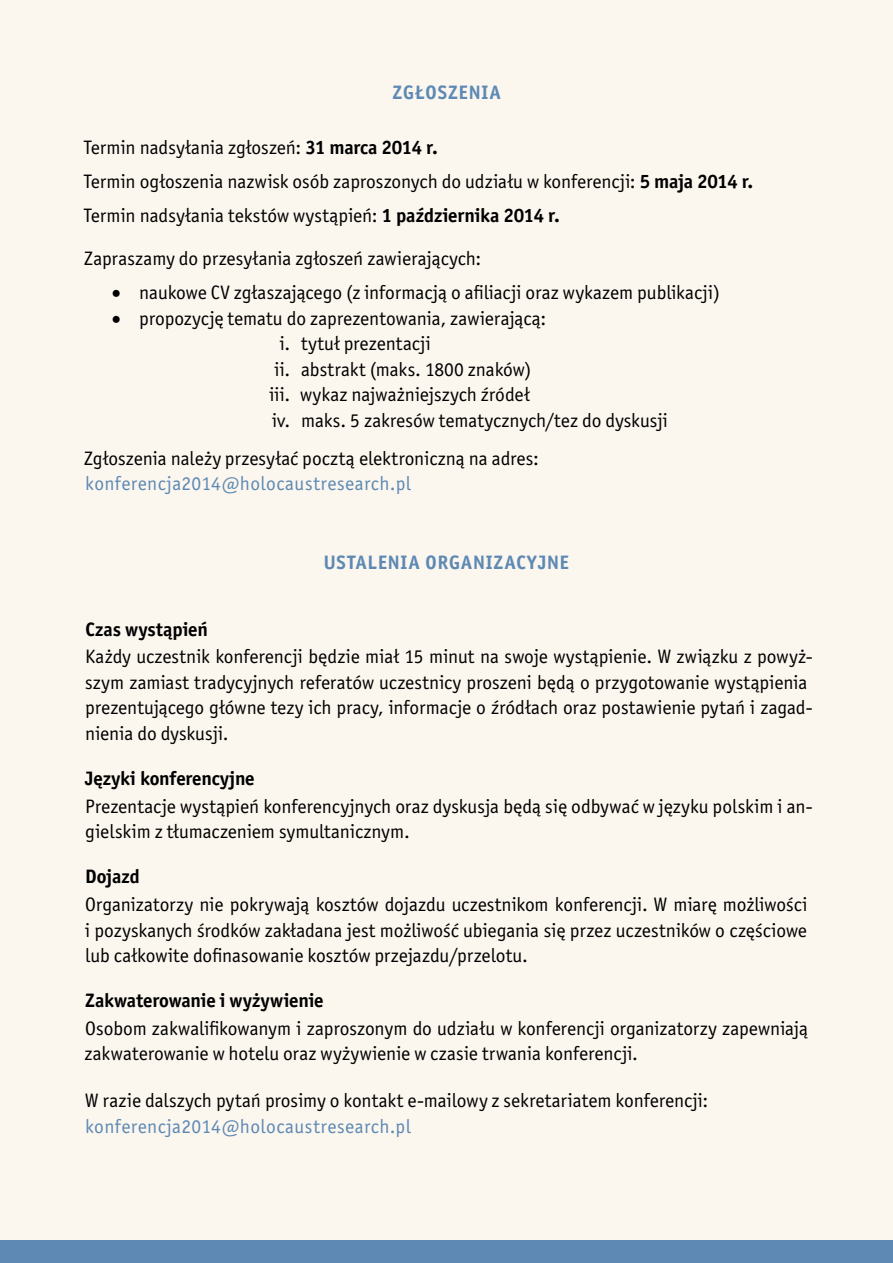
<style>
.page{position:relative;width:893px;height:1263px;background:#fff}
.page>*{position:absolute;margin:0;border:0;box-sizing:border-box;transform-origin:0 0}
.t1{font:19.5px/25.5px "Officina Sans Itc TOT";color:#000}
.t2{font:19.5px "Officina Sans Itc TOT";letter-spacing:.02em;color:#5d89b4}
.t3{font:700 19.5px "Officina Sans Itc TOT";letter-spacing:-.005em;color:#000}
.t4{font:700 19.5px "Officina Sans Itc TOT";letter-spacing:.045em;color:#5d89b4}
.s1{font-weight:700}
</style>
<div class="page">
<div style="left:0;top:0;width:893px;height:1240px;background:#fbf6ee"></div>
<div style="left:0;top:1240px;width:893px;height:23px;background:#5d89b4"></div>
<p class="t4" style="left:392px;top:80px;width:110px">ZGŁOSZENIA</p>
<p class="t1" style="left:84px;top:131px;width:671px;line-height:34px">Termin nadsyłania zgłoszeń: <span class="s1">31 marca 2014 r.<br></span>Termin ogłoszenia nazwisk osób zaproszonych do udziału w konferencji: <span class="s1">5 maja 2014 r.<br></span>Termin nadsyłania tekstów wystąpień: <span class="s1">1 października 2014 r.</span></p>
<p class="t1" style="left:84px;top:246px;width:398px">Zapraszamy do przesyłania zgłoszeń zawierających:</p>
<p class="t1" style="left:112px;top:280px;width:610px">• naukowe CV zgłaszającego (z informacją o afiliacji oraz wykazem publikacji)</p>
<p class="t1" style="left:112px;top:305px;width:436px">• propozycję tematu do zaprezentowania, zawierającą:</p>
<p class="t1" style="left:280px;top:331px;width:152px">i. tytuł prezentacji</p>
<p class="t1" style="left:275px;top:356px;width:258px">ii. abstrakt (maks. 1800 znaków)</p>
<p class="t1" style="left:270px;top:382px;width:262px">iii. wykaz najważniejszych źródeł</p>
<p class="t1" style="left:272px;top:407px;width:397px">iv. maks. 5 zakresów tematycznych/tez do dyskusji</p>
<p class="t1" style="left:84px;top:446px;width:456px">Zgłoszenia należy przesyłać pocztą elektroniczną na adres:</p>
<p class="t2" style="left:85px;top:472px;width:327px">konferencja2014@holocaustresearch.pl</p>
<p class="t4" style="left:324px;top:550px;width:247px">USTALENIA ORGANIZACYJNE</p>
<p class="t3" style="left:86px;top:617px;width:124px">Czas wystąpień</p>
<p class="t1" style="left:85px;top:644px;width:729px">Każdy uczestnik konferencji będzie miał 15 minut na swoje wystąpienie. W związku z powyż&shy;szym zamiast tradycyjnych referatów uczestnicy proszeni będą o przygotowanie wystąpienia prezentującego główne tezy ich pracy, informacje o źródłach oraz postawienie pytań i zagad&shy;nienia do dyskusji.</p>
<p class="t3" style="left:85px;top:766px;width:171px">Języki konferencyjne</p>
<p class="t1" style="left:85px;top:793px;width:729px">Prezentacje wystąpień konferencyjnych oraz dyskusja będą się odbywać w języku polskim i an&shy;gielskim z tłumaczeniem symultanicznym.</p>
<p class="t3" style="left:85px;top:865px;width:56px">Dojazd</p>
<p class="t1" style="left:85px;top:892px;width:724px;text-align:justify">Organizatorzy nie pokrywają kosztów dojazdu uczestnikom konferencji. W miarę możliwości i pozyskanych środków zakładana jest możliwość ubiegania się przez uczestników o częściowe lub całkowite dofinasowanie kosztów przejazdu/przelotu.</p>
<p class="t3" style="left:85px;top:988px;width:240px">Zakwaterowanie i wyżywienie</p>
<p class="t1" style="left:85px;top:1016px;width:725px">Osobom zakwalifikowanym i zaproszonym do udziału w konferencji organizatorzy zapewniają zakwaterowanie w hotelu oraz wyżywienie w czasie trwania konferencji.</p>
<p class="t1" style="left:85px;top:1088px;width:624px">W razie dalszych pytań prosimy o kontakt e-mailowy z sekretariatem konferencji:</p>
<p class="t2" style="left:85px;top:1115px;width:327px">konferencja2014@holocaustresearch.pl</p>
</div>
